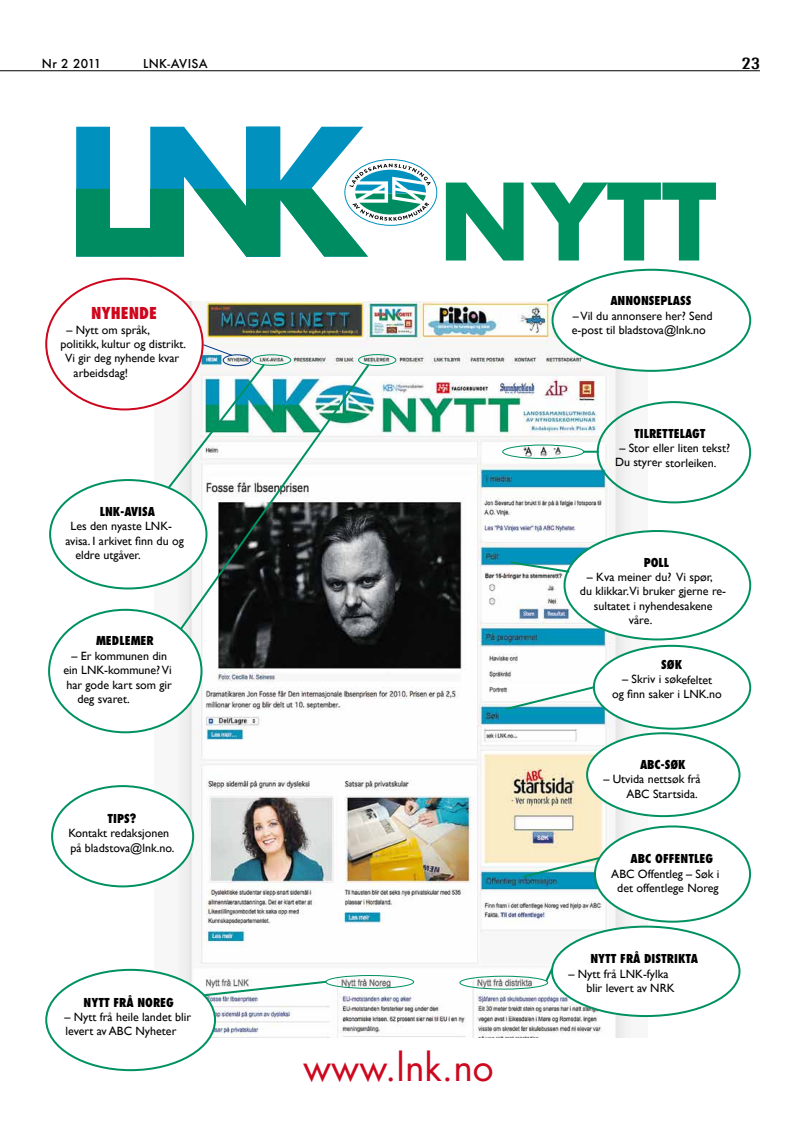
<style>
.page{position:relative;width:811px;height:1134px;background:#fff}
.page>*{position:absolute;margin:0;border:0;box-sizing:border-box;transform-origin:0 0}
.t1{font:700 116.9px "Futura";color:#009161}
.t2{font:37px "Futura Std";color:#cd071e}
.t3{font:800 condensed 16px "Futura Std";color:#cd071e}
.t4{font:500 condensed 15px "Futura";color:#000;scale:1.49 1}
.t5{font:12px/14.4px "Gill Sans";color:#000}
.t6{font:800 condensed 12px "Futura Std";color:#000}
.t7{font:500 12px "Futura";letter-spacing:.025em;color:#000}
</style>
<div class="page">
<hr style="left:0;top:71px;width:760px;height:1px;background:#000">
<img style="left:155px;top:302px;width:493px;height:735px">
<svg style="left:345px;top:160px;width:92px;height:65px"></svg>
<svg style="left:76px;top:127px;width:292px;height:130px;fill:#0091be"></svg>
<svg style="left:76px;top:164px;width:354px;height:92px"></svg>
<div style="left:46px;top:279px;width:157px;height:130px;background:#fff;border-radius:50%"></div>
<div style="left:50px;top:480px;width:156px;height:108px;background:#fff;border-radius:50%"></div>
<div style="left:564px;top:531px;width:186px;height:108px;background:#fff;border-radius:50%"></div>
<div style="left:46px;top:970px;width:169px;height:100px;background:#fff;border-radius:50%"></div>
<div style="left:552px;top:927px;width:187px;height:89px;background:#fff;border-radius:50%"></div>
<div style="left:594px;top:646px;width:156px;height:83px;background:#fff;border-radius:50%"></div>
<div style="left:593px;top:645px;width:158px;height:85px;border:2px solid #009161;border-radius:50%"></div>
<div style="left:587px;top:733px;width:152px;height:83px;background:#fff;border-radius:50%"></div>
<div style="left:586px;top:732px;width:154px;height:85px;border:2px solid #009161;border-radius:50%"></div>
<div style="left:595px;top:826px;width:155px;height:96px;background:#fff;border-radius:50%"></div>
<div style="left:49px;top:610px;width:152px;height:122px;background:#fff;border-radius:50%"></div>
<div style="left:552px;top:270px;width:198px;height:101px;background:#fff;border-radius:50%"></div>
<div style="left:52px;top:786px;width:141px;height:100px;background:#fff;border-radius:50%"></div>
<div style="left:51px;top:785px;width:143px;height:102px;border:2px solid #009161;border-radius:50%"></div>
<div style="left:252px;top:354px;width:39px;height:12px;border:1px solid #009161;border-radius:50%"></div>
<svg style="left:543px;top:965px;width:12px;height:19px"></svg>
<div style="left:325px;top:975px;width:89px;height:14px;border:1px solid #009161;border-radius:50%"></div>
<div style="left:459px;top:976px;width:89px;height:13px;border:1px solid #009161;border-radius:50%"></div>
<div style="left:502px;top:444px;width:82px;height:15px;border:1px solid #009161;border-radius:50%"></div>
<svg style="left:201px;top:979px;width:127px;height:18px"></svg>
<div style="left:358px;top:354px;width:38px;height:12px;border:1px solid #009161;border-radius:50%"></div>
<svg style="left:178px;top:362px;width:193px;height:270px"></svg>
<svg style="left:508px;top:560px;width:63px;height:14px"></svg>
<svg style="left:521px;top:855px;width:81px;height:24px"></svg>
<svg style="left:503px;top:685px;width:94px;height:26px"></svg>
<svg style="left:583px;top:451px;width:16px;height:2px"></svg>
<svg style="left:545px;top:283px;width:37px;height:20px"></svg>
<svg style="left:166px;top:343px;width:101px;height:148px"></svg>
<p class="t7" style="left:42px;top:55px;width:61px">Nr 2 2011</p>
<p class="t7" style="left:143px;top:55px;width:66px">LNK-AVISA</p>
<p class="t4" style="left:741px;top:54px;width:14px">23</p>
<h3 class="t3" style="left:91px;top:303px;width:68px">NYHENDE</h3>
<p class="t5" style="left:67px;top:322px;width:85px">– Nytt om språk,</p>
<p class="t5" style="left:61px;top:337px;width:127px">politikk, kultur og distrikt.</p>
<p class="t5" style="left:65px;top:351px;width:116px">Vi gir deg nyhende kvar</p>
<p class="t5" style="left:74px;top:365px;width:56px">arbeidsdag!</p>
<p class="t6" style="left:100px;top:504px;width:57px">LNK-AVISA</p>
<p class="t5" style="left:70px;top:519px;width:103px">Les den nyaste LNK-</p>
<p class="t5" style="left:65px;top:533px;width:120px">avisa. I arkivet finn du og</p>
<p class="t5" style="left:75px;top:547px;width:67px">eldre utgåver.</p>
<p class="t6" style="left:96px;top:633px;width:59px">MEDLEMER</p>
<p class="t5" style="left:71px;top:648px;width:97px">– Er kommunen din</p>
<p class="t5" style="left:63px;top:663px;width:110px">ein LNK-kommune? Vi</p>
<p class="t5" style="left:66px;top:677px;width:107px">har gode kart som gir</p>
<p class="t5" style="left:77px;top:692px;width:54px">deg svaret.</p>
<p class="t6" style="left:108px;top:811px;width:30px">TIPS?</p>
<p class="t5" style="left:68px;top:826px;width:107px">Kontakt redaksjonen på bladstova@lnk.no.</p>
<p class="t6" style="left:84px;top:994px;width:92px">NYTT FRÅ NOREG</p>
<p class="t5" style="left:65px;top:1009px;width:128px">– Nytt frå heile landet blir levert av ABC Nyheter</p>
<h1 class="t1" style="left:438px;top:170px;width:281px">NYTT</h1>
<p class="t6" style="left:610px;top:293px;width:83px">ANNONSEPLASS</p>
<p class="t5" style="left:572px;top:308px;width:142px">– Vil du annonsere her? Send e-post til bladstova@lnk.no</p>
<p class="t6" style="left:634px;top:426px;width:73px">TILRETTELAGT</p>
<p class="t5" style="left:615px;top:441px;width:117px;text-indent:4px">– Stor eller liten tekst?<br>Du styrer storleiken.</p>
<p class="t6" style="left:643px;top:555px;width:27px">POLL</p>
<p class="t5" style="left:587px;top:570px;width:127px">– Kva meiner du? Vi spør,</p>
<p class="t5" style="left:580px;top:584px;width:148px">du klikkar.Vi bruker gjerne re-</p>
<p class="t5" style="left:594px;top:598px;width:120px">sultatet i nyhendesakene</p>
<p class="t5" style="left:629px;top:613px;width:25px">våre.</p>
<p class="t6" style="left:661px;top:657px;width:23px">SØK</p>
<p class="t5" style="left:612px;top:672px;width:111px;text-align:center">– Skriv i søkefeltet<br>og finn saker i LNK.no</p>
<p class="t6" style="left:640px;top:757px;width:47px">ABC-SØK</p>
<p class="t5" style="left:603px;top:772px;width:99px;text-align:right">– Utvida nettsøk frå<br>ABC Startsida.</p>
<p class="t6" style="left:630px;top:851px;width:84px">ABC OFFENTLEG</p>
<p class="t5" style="left:611px;top:866px;width:110px;text-align:center">ABC Offentleg – Søk i det offentlege Noreg</p>
<h2 class="t2" style="left:303px;top:1043px;width:192px">www.lnk.no</h2>
<p class="t6" style="left:590px;top:951px;width:109px">NYTT FRÅ DISTRIKTA</p>
<p class="t5" style="left:586px;top:966px;width:90px;text-indent:-18px">– Nytt frå LNK-fylka blir levert av NRK</p>
</div>
